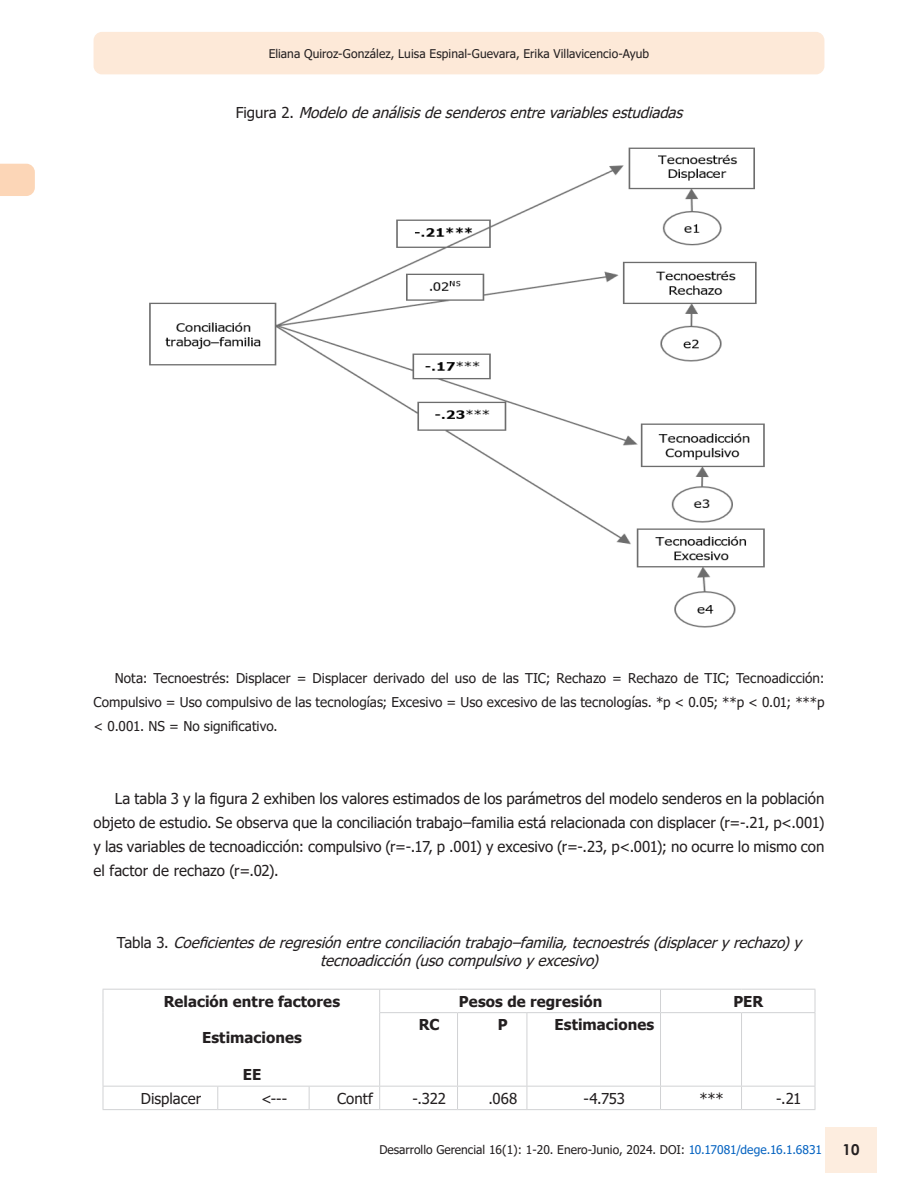
<style>
.page{position:relative;width:918px;height:1188px;background:#fff}
.page>*{position:absolute;margin:0;border:0;box-sizing:border-box;transform-origin:0 0}
.BT_-_1st_Line{font:15px/24px "Tahoma";color:#231f20;text-align:justify}
.Title_Figuras{font:italic 15px/18px "Tahoma";color:#231f20;text-align:center}
.Header_Tables{font:700 15px "Tahoma";letter-spacing:.005em;color:#231f20}
.Raw_Tables{font:15px "Tahoma";color:#231f20}
.t1{font:700 15px "Century Gothic";color:#231f20}
.BT_-_1st_Line-2{font:13.5px/24px "Tahoma";letter-spacing:.005em;color:#231f20;text-align:justify}
.t2{font:12px "Tahoma";color:#231f20}
.s1{font-style:normal}
.s2{color:#0563c1}
</style>
<div class="page">
<div style="left:94px;top:32px;width:730px;height:42px;background:#fde9d8;border-radius:9px"></div>
<div style="left:826px;top:1127px;width:51px;height:45px;background:#fdeddf"></div>
<svg style="left:0;top:164px;width:35px;height:32px"></svg>
<hr style="left:103px;top:989px;width:115px;height:1px;background:#d1d2d4">
<svg style="left:103px;top:990px;width:1px;height:23px"></svg>
<hr style="left:218px;top:989px;width:91px;height:1px;background:#d1d2d4">
<hr style="left:309px;top:989px;width:71px;height:1px;background:#d1d2d4">
<hr style="left:380px;top:989px;width:78px;height:1px;background:#d1d2d4">
<svg style="left:379px;top:990px;width:1px;height:22px"></svg>
<hr style="left:458px;top:989px;width:69px;height:1px;background:#d1d2d4">
<hr style="left:527px;top:989px;width:134px;height:1px;background:#d1d2d4">
<hr style="left:661px;top:989px;width:81px;height:1px;background:#d1d2d4">
<svg style="left:660px;top:990px;width:1px;height:22px"></svg>
<hr style="left:742px;top:989px;width:73px;height:1px;background:#d1d2d4">
<svg style="left:815px;top:990px;width:1px;height:22px"></svg>
<hr style="left:103px;top:1013px;width:1px;height:73px;background:#d1d2d4">
<hr style="left:379px;top:1012px;width:79px;height:1px;background:#d1d2d4">
<hr style="left:379px;top:1013px;width:1px;height:73px;background:#d1d2d4">
<hr style="left:458px;top:1012px;width:69px;height:1px;background:#d1d2d4">
<hr style="left:457px;top:1013px;width:1px;height:73px;background:#d1d2d4">
<hr style="left:527px;top:1012px;width:134px;height:1px;background:#d1d2d4">
<hr style="left:527px;top:1013px;width:1px;height:73px;background:#d1d2d4">
<hr style="left:661px;top:1012px;width:81px;height:1px;background:#d1d2d4">
<hr style="left:660px;top:1013px;width:1px;height:73px;background:#d1d2d4">
<hr style="left:742px;top:1012px;width:73px;height:1px;background:#d1d2d4">
<hr style="left:741px;top:1013px;width:1px;height:73px;background:#d1d2d4">
<hr style="left:815px;top:1013px;width:1px;height:73px;background:#d1d2d4">
<hr style="left:103px;top:1086px;width:115px;height:1px;background:#d1d2d4">
<svg style="left:103px;top:1087px;width:1px;height:22px"></svg>
<hr style="left:218px;top:1086px;width:91px;height:1px;background:#d1d2d4">
<svg style="left:217px;top:1087px;width:1px;height:22px"></svg>
<hr style="left:309px;top:1086px;width:71px;height:1px;background:#d1d2d4">
<svg style="left:309px;top:1087px;width:1px;height:22px"></svg>
<hr style="left:380px;top:1086px;width:78px;height:1px;background:#d1d2d4">
<svg style="left:379px;top:1087px;width:1px;height:22px"></svg>
<hr style="left:458px;top:1086px;width:69px;height:1px;background:#d1d2d4">
<svg style="left:457px;top:1087px;width:1px;height:22px"></svg>
<hr style="left:527px;top:1086px;width:134px;height:1px;background:#d1d2d4">
<svg style="left:527px;top:1087px;width:1px;height:22px"></svg>
<hr style="left:661px;top:1086px;width:81px;height:1px;background:#d1d2d4">
<svg style="left:660px;top:1087px;width:1px;height:22px"></svg>
<hr style="left:742px;top:1086px;width:73px;height:1px;background:#d1d2d4">
<svg style="left:741px;top:1087px;width:1px;height:22px"></svg>
<svg style="left:815px;top:1087px;width:1px;height:22px"></svg>
<hr style="left:103px;top:1109px;width:115px;height:1px;background:#d1d2d4">
<hr style="left:218px;top:1109px;width:91px;height:1px;background:#d1d2d4">
<hr style="left:309px;top:1109px;width:71px;height:1px;background:#d1d2d4">
<hr style="left:380px;top:1109px;width:78px;height:1px;background:#d1d2d4">
<hr style="left:458px;top:1109px;width:69px;height:1px;background:#d1d2d4">
<hr style="left:527px;top:1109px;width:134px;height:1px;background:#d1d2d4">
<hr style="left:661px;top:1109px;width:81px;height:1px;background:#d1d2d4">
<hr style="left:742px;top:1109px;width:73px;height:1px;background:#d1d2d4">
<img style="left:149px;top:147px;width:616px;height:481px">
<p class="t2" style="left:269px;top:45px;width:382px">Eliana Quiroz-González, Luisa Espinal-Guevara, Erika Villavicencio-Ayub</p>
<p class="Title_Figuras" style="left:236px;top:104px;width:454px"><span class="s1">F i g u r a 2 .</span> Modelodeanálisisdesenderosentrevariablesestudiadas</p>
<p class="BT_-_1st_Line-2" style="left:94px;top:666px;width:732px;text-indent:21px">Nota: Tecnoestrés: Displacer = Displacer derivado del uso de las TIC; Rechazo = Rechazo de TIC; Tecnoadicción:<br>Compulsivo = Uso compulsivo de las tecnologías; Excesivo = Uso excesivo de las tecnologías. *p &lt; 0.05; **p &lt; 0.01; ***p &lt; 0.001. NS = No significativo.</p>
<p class="BT_-_1st_Line" style="left:94px;top:787px;width:732px;text-indent:21px">La tabla 3 y la figura 2 exhiben los valores estimados de los parámetros del modelo senderos en la población objeto de estudio. Se observa que la conciliación trabajo–familia está relacionada con displacer (r=-.21, p&lt;.001) y las variables de tecnoadicción: compulsivo (r=-.17, p .001) y excesivo (r=-.23, p&lt;.001); no ocurre lo mismo con el factor de rechazo (r=.02).</p>
<p class="Title_Figuras" style="left:117px;top:934px;width:692px"><span class="s1">T a b l a 3 .</span> Coeficientesderegresiónentreconciliacióntrabajo–familia,tecnoestrés(displaceryrechazo)y tecnoadicción(usocompulsivoyexcesivo)</p>
<p class="Header_Tables" style="left:164px;top:991px;width:178px">Relación entre factores</p>
<p class="Header_Tables" style="left:202px;top:1027px;width:101px">Estimaciones</p>
<p class="Header_Tables" style="left:243px;top:1064px;width:20px">EE</p>
<p class="Header_Tables" style="left:459px;top:991px;width:145px">Pesos de regresión</p>
<p class="Header_Tables" style="left:733px;top:991px;width:31px">PER</p>
<p class="Header_Tables" style="left:419px;top:1014px;width:22px">RC</p>
<p class="Header_Tables" style="left:498px;top:1014px;width:11px">P</p>
<p class="Header_Tables" style="left:554px;top:1014px;width:101px">Estimaciones</p>
<p class="Raw_Tables" style="left:141px;top:1088px;width:62px">Displacer</p>
<p class="Raw_Tables" style="left:261px;top:1088px;width:28px">&lt;---</p>
<p class="Raw_Tables" style="left:337px;top:1088px;width:37px">Contf</p>
<p class="Raw_Tables" style="left:412px;top:1088px;width:35px">-.322</p>
<p class="Raw_Tables" style="left:488px;top:1088px;width:31px">.068</p>
<p class="Raw_Tables" style="left:584px;top:1088px;width:43px">-4.753</p>
<p class="Raw_Tables" style="left:700px;top:1088px;width:26px">***</p>
<p class="Raw_Tables" style="left:776px;top:1088px;width:27px">-.21</p>
<p class="t2" style="left:379px;top:1142px;width:444px">Desarrollo Gerencial 16(1): 1-20. Enero-Junio, 2024. DOI: <span class="s2">10.17081/dege.16.1.6831</span></p>
<p class="t1" style="left:843px;top:1138px;width:18px">10</p>
</div>
